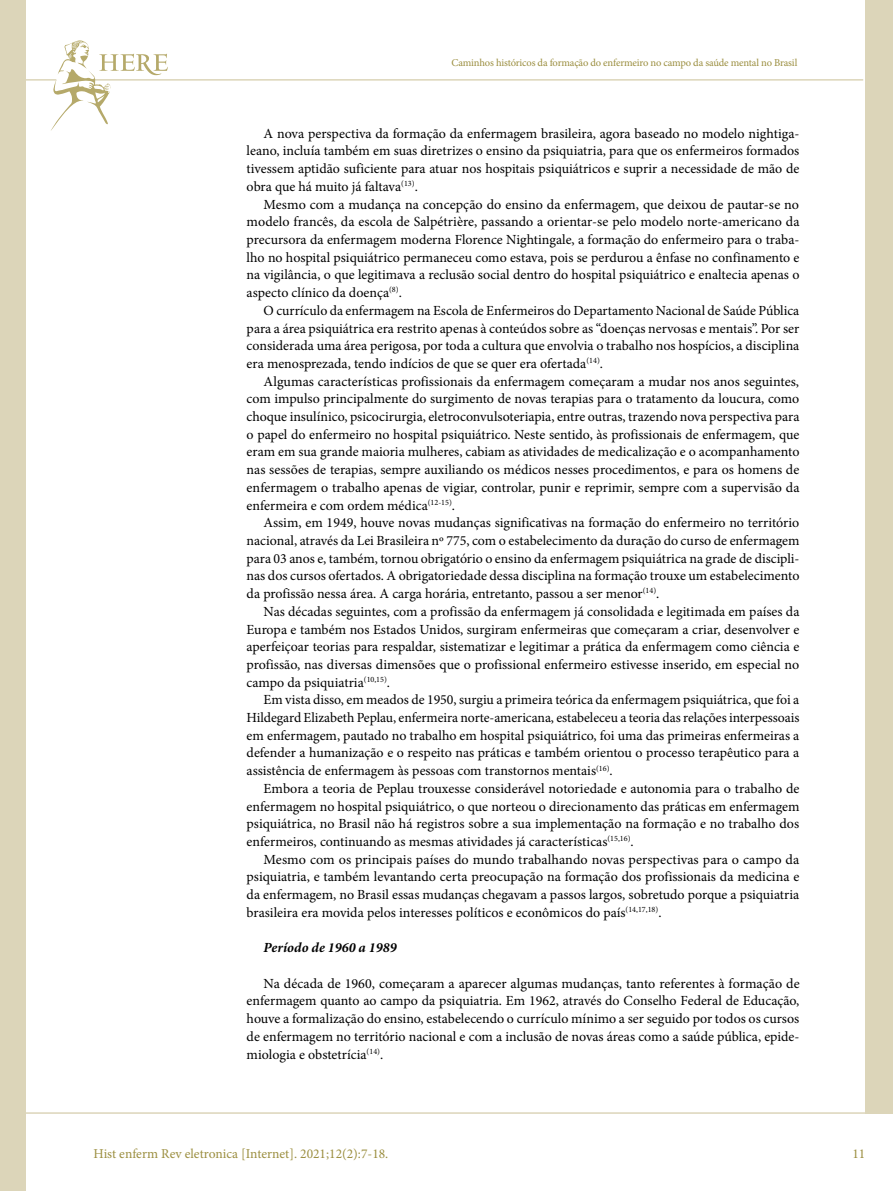
<style>
.page{position:relative;width:893px;height:1191px;background:#fff}
.page>*{position:absolute;margin:0;border:0;box-sizing:border-box;transform-origin:0 0}
.t1{font:13.95px/17.7px "Minion Pro";color:#000;text-align:justify}
.t2{font:italic 700 13.95px "Minion Pro";color:#000}
.t3{font:13.5px "Minion Pro";color:#9b8e3f}
.t4{font:10.5px "Minion Pro";letter-spacing:-.015em;color:#9b8e3f}
</style>
<div class="page">
<hr style="left:0;top:1112px;width:893px;height:1px;background:#dcd5b9">
<hr style="left:0;top:79px;width:863px;height:2px;background:#dcd5b9">
<div style="left:865px;top:0;width:28px;height:1113px;background:#dcd5b9"></div>
<div style="left:0;top:0;width:26px;height:1191px;background:#dcd5b9"></div>
<svg style="left:50px;top:40px;width:118px;height:91px"></svg>
<p class="t4" style="left:451px;top:56px;width:347px">Caminhos históricos da formação do enfermeiro no campo da saúde mental no Brasil</p>
<p class="t1" style="left:247px;top:124px;width:554px;text-indent:17px">A nova perspectiva da formação da enfermagem brasileira, agora baseado no modelo nightiga&shy;leano, incluía também em suas diretrizes o ensino da psiquiatria, para que os enfermeiros formados tivessem aptidão suficiente para atuar nos hospitais psiquiátricos e suprir a necessidade de mão de obra que há muito já faltava<sup>(13)</sup>.</p>
<p class="t1" style="left:247px;top:195px;width:554px;text-indent:17px">Mesmo com a mudança na concepção do ensino da enfermagem, que deixou de pautar-se no modelo francês, da escola de Salpétrière, passando a orientar-se pelo modelo norte-americano da precursora da enfermagem moderna Florence Nightingale, a formação do enfermeiro para o traba&shy;lho no hospital psiquiátrico permaneceu como estava, pois se perdurou a ênfase no confinamento e na vigilância, o que legitimava a reclusão social dentro do hospital psiquiátrico e enaltecia apenas o aspecto clínico da doença<sup>(8)</sup>.</p>
<p class="t1" style="left:247px;top:301px;width:554px;text-indent:17px">O currículo da enfermagem na Escola de Enfermeiros do Departamento Nacional de Saúde Pública para a área psiquiátrica era restrito apenas à conteúdos sobre as “doenças nervosas e mentais”. Por ser considerada uma área perigosa, por toda a cultura que envolvia o trabalho nos hospícios, a disciplina era menosprezada, tendo indícios de que se quer era ofertada<sup>(14)</sup>.</p>
<p class="t1" style="left:247px;top:372px;width:554px;text-indent:17px">Algumas características profissionais da enfermagem começaram a mudar nos anos seguintes, com impulso principalmente do surgimento de novas terapias para o tratamento da loucura, como choque insulínico, psicocirurgia, eletroconvulsoteriapia, entre outras, trazendo nova perspectiva para o papel do enfermeiro no hospital psiquiátrico. Neste sentido, às profissionais de enfermagem, que eram em sua grande maioria mulheres, cabiam as atividades de medicalização e o acompanhamento nas sessões de terapias, sempre auxiliando os médicos nesses procedimentos, e para os homens de enfermagem o trabalho apenas de vigiar, controlar, punir e reprimir, sempre com a supervisão da enfermeira e com ordem médica<sup>(12-15)</sup>.</p>
<p class="t1" style="left:247px;top:514px;width:554px;text-indent:17px">Assim, em 1949, houve novas mudanças significativas na formação do enfermeiro no território nacional, através da Lei Brasileira nº 775, com o estabelecimento da duração do curso de enfermagem para 03 anos e, também, tornou obrigatório o ensino da enfermagem psiquiátrica na grade de discipli&shy;nas dos cursos ofertados. A obrigatoriedade dessa disciplina na formação trouxe um estabelecimento da profissão nessa área. A carga horária, entretanto, passou a ser menor<sup>(14)</sup>.</p>
<p class="t1" style="left:247px;top:602px;width:554px;text-indent:17px">Nas décadas seguintes, com a profissão da enfermagem já consolidada e legitimada em países da Europa e também nos Estados Unidos, surgiram enfermeiras que começaram a criar, desenvolver e aperfeiçoar teorias para respaldar, sistematizar e legitimar a prática da enfermagem como ciência e profissão, nas diversas dimensões que o profissional enfermeiro estivesse inserido, em especial no campo da psiquiatria<sup>(10,15)</sup>.</p>
<p class="t1" style="left:247px;top:691px;width:554px;text-indent:17px">Em vista disso, em meados de 1950, surgiu a primeira teórica da enfermagem psiquiátrica, que foi a Hildegard Elizabeth Peplau, enfermeira norte-americana, estabeleceu a teoria das relações interpessoais em enfermagem, pautado no trabalho em hospital psiquiátrico, foi uma das primeiras enfermeiras a defender a humanização e o respeito nas práticas e também orientou o processo terapêutico para a assistência de enfermagem às pessoas com transtornos mentais<sup>(16)</sup>.</p>
<p class="t1" style="left:247px;top:779px;width:554px;text-indent:17px">Embora a teoria de Peplau trouxesse considerável notoriedade e autonomia para o trabalho de enfermagem no hospital psiquiátrico, o que norteou o direcionamento das práticas em enfermagem psiquiátrica, no Brasil não há registros sobre a sua implementação na formação e no trabalho dos enfermeiros, continuando as mesmas atividades já características<sup>(15,16)</sup>.</p>
<p class="t1" style="left:247px;top:850px;width:554px;text-indent:17px">Mesmo com os principais países do mundo trabalhando novas perspectivas para o campo da psiquiatria, e também levantando certa preocupação na formação dos profissionais da medicina e da enfermagem, no Brasil essas mudanças chegavam a passos largos, sobretudo porque a psiquiatria brasileira era movida pelos interesses políticos e econômicos do país<sup>(14,17,18)</sup>.</p>
<p class="t2" style="left:264px;top:938px;width:134px">Período de 1960 a 1989</p>
<p class="t1" style="left:247px;top:974px;width:554px;text-indent:17px">Na década de 1960, começaram a aparecer algumas mudanças, tanto referentes à formação de enfermagem quanto ao campo da psiquiatria. Em 1962, através do Conselho Federal de Educação, houve a formalização do ensino, estabelecendo o currículo mínimo a ser seguido por todos os cursos de enfermagem no território nacional e com a inclusão de novas áreas como a saúde pública, epide&shy;miologia e obstetrícia<sup>(14)</sup>.</p>
<p class="t3" style="left:94px;top:1144px;width:296px">Hist enferm Rev eletronica [Internet]. 2021;12(2):7-18.</p>
<p class="t3" style="left:852px;top:1144px;width:14px">11</p>
</div>
